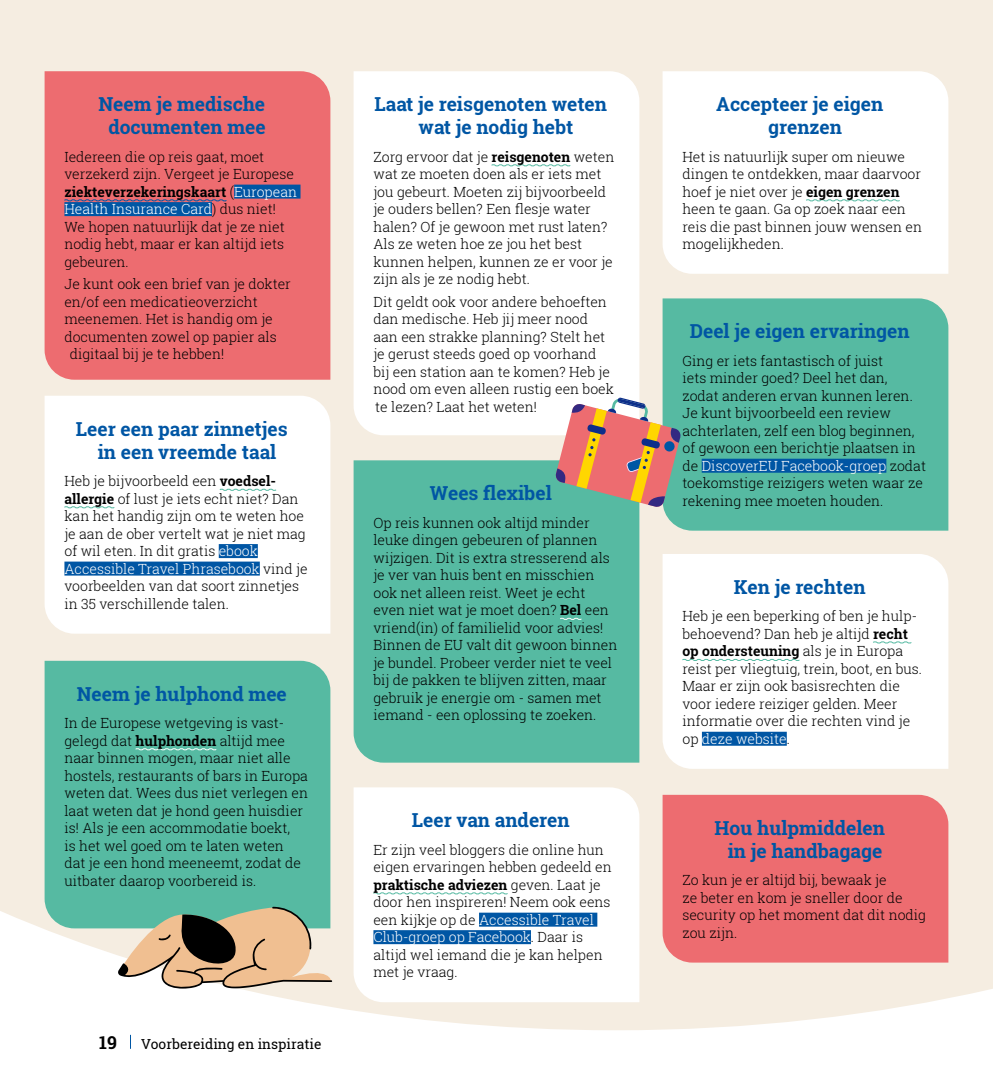
<style>
.page{position:relative;width:993px;height:1092px;background:#fff}
.page>*{position:absolute;margin:0;border:0;box-sizing:border-box;transform-origin:0 0}
.t1{font:700 19.25px/23.1px "Roboto Slab";color:#0056a4;text-align:center}
.t2{font:700 17.68px "Roboto Slab";color:#000}
.t3{font:300 14px/17.5px "Roboto Slab";color:#000}
.t4{font:13.83px "Roboto Slab";color:#000}
.s1{font-weight:700}
.s2{color:#fff}
</style>
<div class="page">
<div style="left:0;top:0;width:992px;height:1091px;background:#f5ede1"></div>
<svg style="left:0;top:910px;width:992px;height:181px;fill:#fff"></svg>
<svg style="left:130px;top:1034px;width:1px;height:14px"></svg>
<div style="left:45px;top:71px;width:285px;height:308px;background:#ed6c70"></div>
<svg style="left:64px;top:199px;width:163px;height:3px"></svg>
<div style="left:234px;top:184px;width:66px;height:14px;background:#0056a4"></div>
<div style="left:64px;top:202px;width:148px;height:14px;background:#0056a4"></div>
<div style="left:353px;top:71px;width:286px;height:364px;background:#fff"></div>
<svg style="left:491px;top:164px;width:79px;height:3px"></svg>
<div style="left:45px;top:396px;width:285px;height:237px;background:#fff"></div>
<svg style="left:219px;top:488px;width:57px;height:3px"></svg>
<svg style="left:64px;top:505px;width:51px;height:4px"></svg>
<div style="left:219px;top:544px;width:39px;height:14px;background:#0056a4"></div>
<div style="left:64px;top:561px;width:196px;height:14px;background:#0056a4"></div>
<div style="left:45px;top:660px;width:285px;height:268px;background:#56baa2"></div>
<svg style="left:135px;top:747px;width:82px;height:3px"></svg>
<div style="left:662px;top:794px;width:286px;height:168px;background:#ed6c70"></div>
<div style="left:353px;top:787px;width:286px;height:215px;background:#fff"></div>
<svg style="left:372px;top:891px;width:136px;height:3px"></svg>
<div style="left:479px;top:912px;width:118px;height:14px;background:#0056a4"></div>
<div style="left:373px;top:930px;width:158px;height:14px;background:#0056a4"></div>
<div style="left:662px;top:298px;width:286px;height:232px;background:#56baa2"></div>
<div style="left:701px;top:458px;width:185px;height:14px;background:#0056a4"></div>
<div style="left:662px;top:71px;width:286px;height:203px;background:#fff"></div>
<svg style="left:805px;top:199px;width:95px;height:3px"></svg>
<div style="left:353px;top:460px;width:286px;height:302px;background:#56baa2"></div>
<svg style="left:559px;top:617px;width:23px;height:3px"></svg>
<div style="left:662px;top:554px;width:286px;height:214px;background:#fff"></div>
<svg style="left:872px;top:641px;width:39px;height:3px"></svg>
<svg style="left:681px;top:658px;width:118px;height:3px"></svg>
<div style="left:701px;top:731px;width:85px;height:14px;background:#0056a4"></div>
<svg style="left:118px;top:906px;width:214px;height:88px;background:#b6ad92"></svg>
<svg style="left:555px;top:397px;width:126px;height:110px;background:#c49784"></svg>
<h1 class="t1" style="left:98px;top:92px;width:169px">Neem je medische documenten mee</h1>
<p class="t3" style="left:64px;top:148px;width:234px">Iedereen die op reis gaat, moet verzekerd zijn. Vergeet je Europese <span class="s1">ziekteverzekeringskaart</span> (<span class="s2">European<br>Health Insurance Card</span>) dus niet!<br>We hopen natuurlijk dat je ze niet nodig hebt, maar er kan altijd iets gebeuren.</p>
<p class="t3" style="left:64px;top:275px;width:228px">Je kunt ook een brief van je dokter</p>
<p class="t3" style="left:64px;top:293px;width:195px">en/of een medicatieoverzicht</p>
<p class="t3" style="left:64px;top:310px;width:210px">meenemen. Het is handig om je</p>
<p class="t3" style="left:64px;top:328px;width:214px">documenten zowel op papier als</p>
<p class="t3" style="left:70px;top:345px;width:156px">digitaal bij je te hebben!</p>
<h1 class="t1" style="left:76px;top:417px;width:213px">Leer een paar zinnetjes in een vreemde taal</h1>
<p class="t3" style="left:64px;top:472px;width:244px">Heb je bijvoorbeeld een <span class="s1">voedsel&shy;allergie</span> of lust je iets echt niet? Dan kan het handig zijn om te weten hoe je aan de ober vertelt wat je niet mag of wil eten. In dit gratis <span class="s2">ebook Accessible Travel Phrasebook</span> vind je voorbeelden van dat soort zinnetjes in 35 verschillende talen.</p>
<h1 class="t1" style="left:77px;top:682px;width:211px">Neem je hulphond mee</h1>
<p class="t3" style="left:64px;top:714px;width:245px">In de Europese wetgeving is vast&shy;gelegd dat <span class="s1">hulphonden</span> altijd mee naar binnen mogen, maar niet alle hostels, restaurants of bars in Europa weten dat. Wees dus niet verlegen en laat weten dat je hond geen huisdier is! Als je een accommodatie boekt,<br>is het wel goed om te laten weten dat je een hond meeneemt, zodat de uitbater daarop voorbereid is.</p>
<p class="t2" style="left:99px;top:1030px;width:19px">19</p>
<p class="t4" style="left:141px;top:1034px;width:182px">Voorbereiding en inspiratie</p>
<h1 class="t1" style="left:374px;top:92px;width:234px">Laat je reisgenoten weten wat je nodig hebt</h1>
<p class="t3" style="left:373px;top:148px;width:242px">Zorg ervoor dat je <span class="s1">reisgenoten</span> weten wat ze moeten doen als er iets met jou gebeurt. Moeten zij bijvoorbeeld je ouders bellen? Een flesje water halen? Of je gewoon met rust laten?<br>Als ze weten hoe ze jou het best kunnen helpen, kunnen ze er voor je zijn als je ze nodig hebt.</p>
<p class="t3" style="left:373px;top:293px;width:242px">Dit geldt ook voor andere behoeften dan medische. Heb jij meer nood aan een strakke planning? Stelt het je gerust steeds goed op voorhand bij een station aan te komen? Heb je nood om even alleen rustig een boek te lezen? Laat het weten!</p>
<h1 class="t1" style="left:429px;top:481px;width:123px">Wees flexibel</h1>
<p class="t3" style="left:373px;top:513px;width:245px">Op reis kunnen ook altijd minder leuke dingen gebeuren of plannen wijzigen. Dit is extra stresserend als je ver van huis bent en misschien ook net alleen reist. Weet je echt even niet wat je moet doen? <span class="s1">Bel</span> een vriend(in) of familielid voor advies!<br>Binnen de EU valt dit gewoon binnen je bundel. Probeer verder niet te veel bij de pakken te blijven zitten, maar gebruik je energie om - samen met iemand - een oplossing te zoeken.</p>
<h1 class="t1" style="left:412px;top:808px;width:159px">Leer van anderen</h1>
<p class="t3" style="left:373px;top:840px;width:240px">Er zijn veel bloggers die online hun eigen ervaringen hebben gedeeld en <span class="s1">praktische adviezen</span> geven. Laat je door hen inspireren! Neem ook eens een kijkje op de <span class="s2">Accessible Travel<br>Club-groep op Facebook</span>. Daar is altijd wel iemand die je kan helpen met je vraag.</p>
<h1 class="t1" style="left:716px;top:92px;width:169px">Accepteer je eigen grenzen</h1>
<p class="t3" style="left:682px;top:148px;width:241px">Het is natuurlijk super om nieuwe dingen te ontdekken, maar daarvoor hoef je niet over je <span class="s1">eigen grenzen </span>heen te gaan. Ga op zoek naar een reis die past binnen jouw wensen en mogelijkheden.</p>
<h1 class="t1" style="left:689px;top:320px;width:221px">Deel je eigen ervaringen</h1>
<p class="t3" style="left:682px;top:352px;width:245px">Ging er iets fantastisch of juist<br>iets minder goed? Deel het dan, zodat anderen ervan kunnen leren.<br>Je kunt bijvoorbeeld een review achterlaten, zelf een blog beginnen, of gewoon een berichtje plaatsen in de <span class="s2">DiscoverEU Facebook-groep</span> zodat toekomstige reizigers weten waar ze rekening mee moeten houden.</p>
<h1 class="t1" style="left:733px;top:575px;width:133px">Ken je rechten</h1>
<p class="t3" style="left:682px;top:607px;width:241px">Heb je een beperking of ben je hulp&shy;behoevend? Dan heb je altijd <span class="s1">recht op ondersteuning</span> als je in Europa reist per vliegtuig, trein, boot, en bus.<br>Maar er zijn ook basisrechten die voor iedere reiziger gelden. Meer informatie over die rechten vind je op <span class="s2">deze website</span>.</p>
<h1 class="t1" style="left:714px;top:816px;width:172px">Hou hulpmiddelen in je handbagage</h1>
<p class="t3" style="left:682px;top:871px;width:245px">Zo kun je er altijd bij, bewaak je<br>ze beter en kom je sneller door de security op het moment dat dit nodig zou zijn.</p>
</div>
